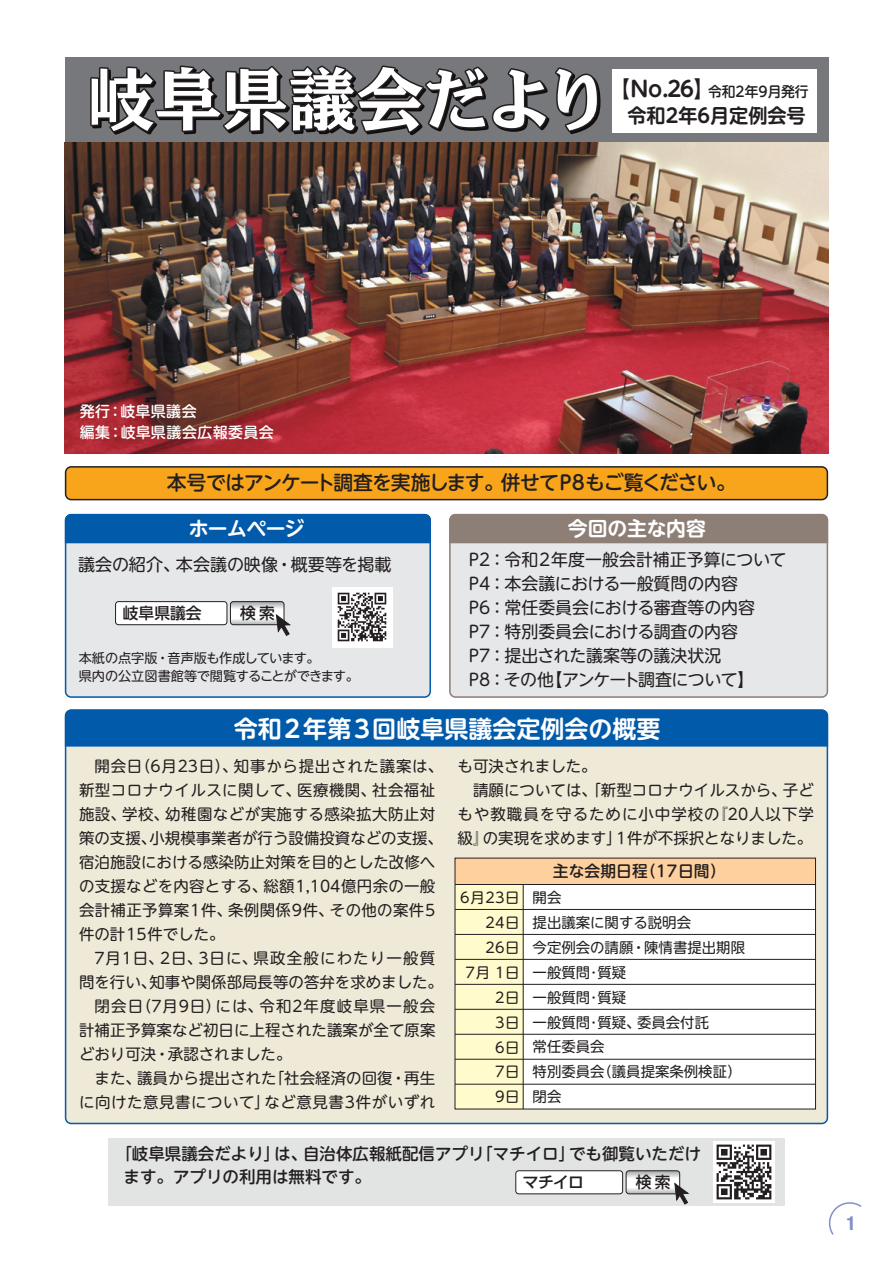
<style>
.page{position:relative;width:893px;height:1263px;background:#fff}
.page>*{position:absolute;margin:0;border:0;box-sizing:border-box;transform-origin:0 0}
.t1{font:700 24px "UD Shin M Go Pro De";color:#fff}
.t2{font:500 19.8px "UD Shin M Go Pro";letter-spacing:-.05em;color:#231f20}
.t3{font:700 19.8px "UD Shin M Go Pro De";letter-spacing:-.02em;color:#fff}
.t4{font:700 19.5px "UD Shin M Go Pro De";color:#231f20}
.t5{font:700 condensed 19.5px "Helvetica Neue";color:#838fc7}
.t6{font:17.1px "UD Shin M Go Pro";color:#231f20}
.t7{font:16.95px/24px "UD Shin M Go Pro";color:#231f20}
.t8{font:500 16.5px/22.5px "UD Shin M Go Pro";color:#231f20}
.t9{font:500 15.75px "UD Shin M Go Pro";color:#231f20}
.t10{font:500 15.75px "UD Shin Go Pro";color:#231f20}
.t11{font:500 15.75px "Shin Go Pro";letter-spacing:-.035em;color:#231f20}
.t12{font:15.45px/24px "UD Shin M Go Pro";letter-spacing:.02em;color:#231f20}
.t13{font:500 15px/21px "UD Shin M Go Pro";letter-spacing:.025em;color:#fff}
.t14{font:14.4px/24.9px "UD Shin M Go Pro";color:#231f20}
.t15{font:14.4px/24.9px "UD Shin M Go Pro";letter-spacing:.05em;color:#231f20;text-align:right}
.t16{font:500 14.25px "UD Shin M Go Pro";color:#231f20}
.t17{font:13.2px/18px "UD Shin M Go Pro";letter-spacing:-.02em;color:#231f20}
.s1{font-family:"UD Shin M Go Pro De";font-weight:700;font-size:21.3px}
</style>
<div class="page">
<div style="left:108px;top:1138px;width:676px;height:67px;background:#e2e4e4"></div>
<div style="left:65px;top:57px;width:763px;height:85px;background:#76787b"></div>
<img style="left:65px;top:142px;width:763px;height:311px">
<svg style="left:65px;top:466px;width:763px;height:34px;background:#e79a1c"></svg>
<img style="left:89px;top:65px;width:511px;height:378px">
<div style="left:612px;top:69px;width:204px;height:63px;background:#fff"></div>
<svg style="left:65px;top:514px;width:366px;height:184px;background:#b8cadc"></svg>
<svg style="left:449px;top:514px;width:379px;height:184px;background:#d6d4d5"></svg>
<svg style="left:65px;top:709px;width:763px;height:415px;fill:#efe9d7"></svg>
<img style="left:713px;top:1141px;width:62px;height:62px">
<div style="left:116px;top:602px;width:111px;height:23px;background:#fff;border-radius:3px"></div>
<div style="left:115px;top:601px;width:112px;height:24px;border:1px solid #231f20;border-radius:3px"></div>
<div style="left:230px;top:601px;width:54px;height:24px;border:1px solid #231f20;border-radius:3px"></div>
<svg style="left:230px;top:602px;width:62px;height:35px"></svg>
<div style="left:516px;top:1171px;width:107px;height:23px;background:#fff;border-radius:3px"></div>
<div style="left:515px;top:1170px;width:108px;height:24px;border:1px solid #231f20;border-radius:3px"></div>
<div style="left:626px;top:1170px;width:54px;height:24px;border:1px solid #231f20;border-radius:3px"></div>
<svg style="left:626px;top:1171px;width:64px;height:34px"></svg>
<img style="left:332px;top:586px;width:61px;height:62px">
<svg style="left:828px;top:1202px;width:34px;height:33px"></svg>
<p class="t16" style="left:609px;top:80px;width:201px"><span class="s1">【No.26】</span>令和2年9月発行</p>
<p class="t4" style="left:627px;top:100px;width:180px">令和2年6月定例会号</p>
<p class="t13" style="left:80px;top:400px;width:195px">発行：岐阜県議会<br>編集：岐阜県議会広報委員会</p>
<p class="t2" style="left:167px;top:466px;width:571px">本号ではアンケート調査を実施します。併せてP8もご覧ください。</p>
<p class="t3" style="left:189px;top:513px;width:117px">ホームページ</p>
<p class="t6" style="left:78px;top:551px;width:315px">議会の紹介、本会議の映像・概要等を掲載</p>
<p class="t10" style="left:123px;top:600px;width:80px">岐阜県議会</p>
<p class="t10" style="left:240px;top:600px;width:36px">検索</p>
<p class="t17" style="left:79px;top:648px;width:282px">本紙の点字版・音声版も作成しています。<br>県内の公立図書館等で閲覧することができます。</p>
<p class="t3" style="left:568px;top:513px;width:139px">今回の主な内容</p>
<p class="t7" style="left:469px;top:546px;width:319px">P2：令和2年度一般会計補正予算について<br>P4：本会議における一般質問の内容<br>P6：常任委員会における審査等の内容<br>P7：特別委員会における調査の内容<br>P7：提出された議案等の議決状況<br>P8：その他【アンケート調査について】</p>
<h1 class="t1" style="left:234px;top:709px;width:428px">令和2年第3回岐阜県議会定例会の概要</h1>
<p class="t12" style="left:79px;top:754px;width:366px">　開会日（6月23日）、知事から提出された議案は、新型コロナウイルスに関して、医療機関、社会福祉施設、学校、幼稚園などが実施する感染拡大防止対策の支援、小規模事業者が行う設備投資などの支援、宿泊施設における感染防止対策を目的とした改修への支援などを内容とする、総額1,104億円余の一般会計補正予算案1件、条例関係9件、その他の案件5件の計15件でした。<br>　7月1日、2日、3日に、県政全般にわたり一般質問を行い、知事や関係部局長等の答弁を求めました。　閉会日（7月9日）には、令和2年度岐阜県一般会計補正予算案など初日に上程された議案が全て原案どおり可決・承認されました。<br>　また、議員から提出された「社会経済の回復・再生に向けた意見書について」など意見書3件がいずれ</p>
<p class="t12" style="left:458px;top:753px;width:358px">も可決されました。<br>　請願については、「新型コロナウイルスから、子どもや教職員を守るために小中学校の『20人以下学級』の実現を求めます」1件が不採択となりました。</p>
<p class="t9" style="left:553px;top:858px;width:174px">主な会期日程（17日間）</p>
<p class="t15" style="left:460px;top:884px;width:61px">6月23日<br>24日<br>26日<br>7月 1日<br>2日<br>3日<br>6日<br>7日<br>9日</p>
<p class="t14" style="left:533px;top:884px;width:214px">開会<br>提出議案に関する説明会<br>今定例会の請願・陳情書提出期限一般質問･質疑<br>一般質問･質疑<br>一般質問･質疑、委員会付託<br>常任委員会<br>特別委員会（議員提案条例検証）閉会</p>
<p class="t8" style="left:124px;top:1142px;width:579px;text-indent:-8px">「岐阜県議会だより」は、自治体広報紙配信アプリ「マチイロ」でも御覧いただけます。アプリの利用は無料です。</p>
<p class="t11" style="left:523px;top:1169px;width:62px">マチイロ</p>
<p class="t11" style="left:636px;top:1169px;width:36px">検索</p>
<p class="t5" style="left:846px;top:1207px;width:11px">1</p>
</div>
